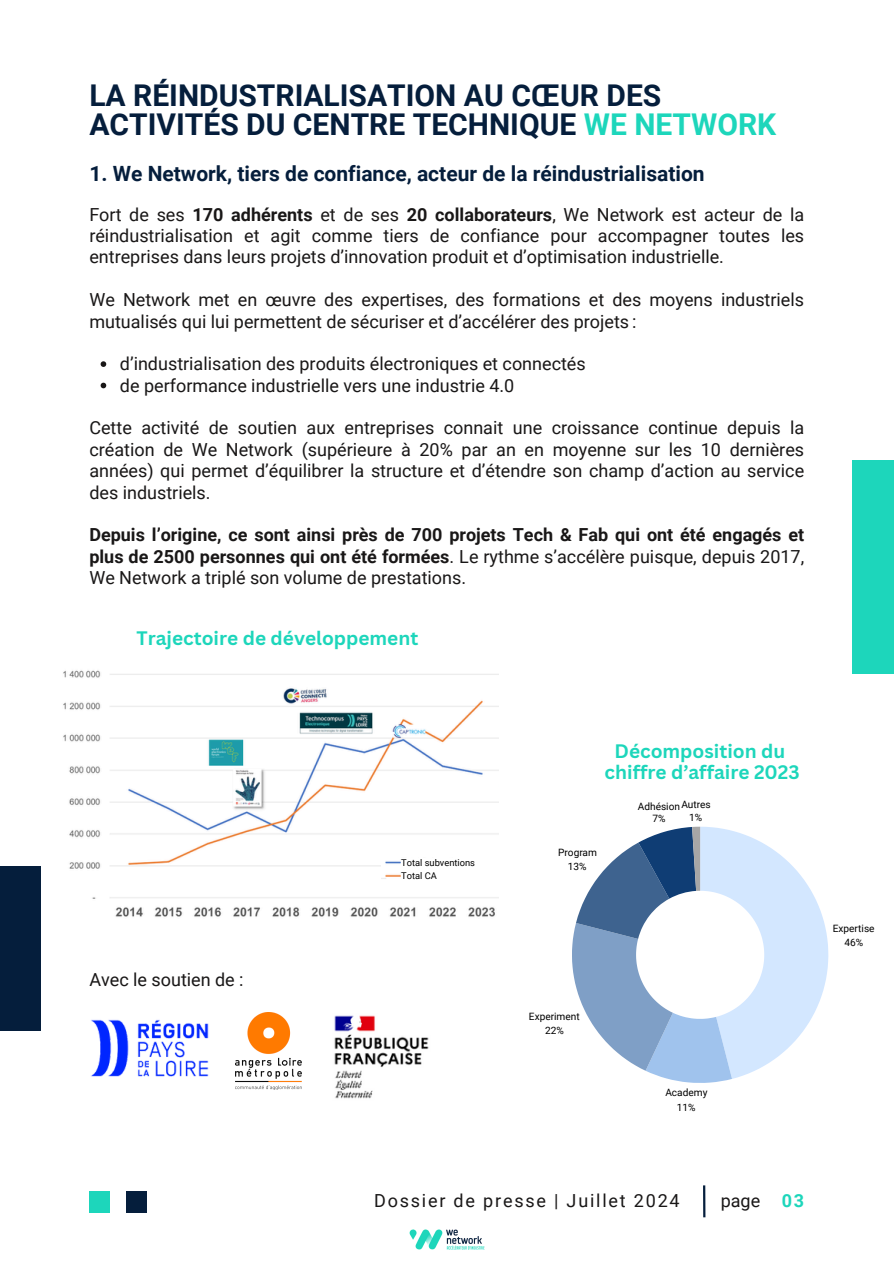
<style>
.page{position:relative;width:894px;height:1264px;background:#fff}
.page>*{position:absolute;margin:0;border:0;box-sizing:border-box;transform-origin:0 0}
.t1{font:700 30px/29.2px "Roboto";color:#051e3c}
.t2{font:700 21px "Roboto";color:#051e3c}
.t3{font:700 19.05px/20.2px "Canva Sans";color:#1dd6bb;text-align:center}
.t4{font:18px/21.3px "Roboto";color:#191717;text-align:justify}
.t5{font:700 18px/21.3px "Roboto";color:#191717;text-align:justify}
.t6{font:18px "Roboto";letter-spacing:.1em;color:#191717}
.t7{font:700 18px "Roboto";color:#1dd6bb}
.t8{font:10.05px/14.4px "Roboto";color:#000;text-align:center}
.t9{font:9.3px "Roboto";color:#000}
.s1{color:#1dd6bb}
.s2{font-weight:700}
.s3{font-weight:400}
</style>
<div class="page">
<hr style="left:702px;top:1185px;width:3px;height:32px;background:#051e3c">
<div style="left:127px;top:1190px;width:20px;height:22px;background:#051e3c"></div>
<div style="left:89px;top:1190px;width:21px;height:22px;background:#1dd6bb"></div>
<svg style="left:572px;top:826px;width:256px;height:257px"></svg>
<img style="left:63px;top:670px;width:435px;height:247px">
<div style="left:851px;top:460px;width:42px;height:214px;background:#1dd6bb"></div>
<div style="left:0;top:866px;width:41px;height:164px;background:#051e3c"></div>
<img style="left:381px;top:850px;width:117px;height:34px">
<div style="left:401px;top:857px;width:97px;height:24px;background:#fff"></div>
<img style="left:91px;top:1019px;width:118px;height:58px">
<img style="left:236px;top:1012px;width:65px;height:77px">
<img style="left:334px;top:1015px;width:95px;height:84px">
<svg style="left:101px;top:361px;width:5px;height:6px"></svg>
<svg style="left:101px;top:383px;width:5px;height:5px"></svg>
<img style="left:409px;top:1229px;width:76px;height:21px">
<p class="t1" style="left:89px;top:81px;width:688px">LA RÉINDUSTRIALISATION AU CŒUR DES<br>ACTIVITÉS DU CENTRE TECHNIQUE <span class="s1">WE NETWORK</span></p>
<p class="t2" style="left:89px;top:161px;width:616px">1. We Network, tiers de confiance, acteur de la réindustrialisation</p>
<p class="t4" style="left:89px;top:204px;width:716px">Fort de ses <span class="s2">170 adhérents</span> et de ses <span class="s2">20 collaborateurs</span>, We Network est acteur de la réindustrialisation et agit comme tiers de confiance pour accompagner toutes les entreprises dans leurs projets d’innovation produit et d’optimisation industrielle.</p>
<p class="t4" style="left:89px;top:289px;width:716px">We Network met en œuvre des expertises, des formations et des moyens industriels mutualisés qui lui permettent de sécuriser et d’accélérer des projets :</p>
<p class="t4" style="left:120px;top:353px;width:467px">d’industrialisation des produits électroniques et connectés</p>
<h2 class="t4" style="left:120px;top:375px;width:395px">de performance industrielle vers une industrie 4.0</h2>
<h3 class="t4" style="left:89px;top:417px;width:716px">Cette activité de soutien aux entreprises connait une croissance continue depuis la création de We Network (supérieure à 20% par an en moyenne sur les 10 dernières années) qui permet d’équilibrer la structure et d’étendre son champ d’action au service des industriels.</h3>
<p class="t5" style="left:89px;top:524px;width:716px">Depuis l’origine, ce sont ainsi près de 700 projets Tech &amp; Fab qui ont été engagés et plus de 2500 personnes qui ont été formées<span class="s3">. Le rythme s’accélère puisque, depuis 2017, We Network a triplé son volume de prestations.</span></p>
<h3 class="t3" style="left:136px;top:627px;width:283px">Trajectoire de développement</h3>
<p class="t4" style="left:89px;top:969px;width:156px">Avec le soutien de :</p>
<h3 class="t9" style="left:401px;top:857px;width:75px">Total subventions</h3>
<h3 class="t9" style="left:401px;top:870px;width:37px">Total CA</h3>
<h3 class="t3" style="left:604px;top:740px;width:196px">Décomposition du chiffre d’affaire 2023</h3>
<p class="t8" style="left:637px;top:800px;width:44px;line-height:12.6px">Adhésion<br>7%</p>
<p class="t8" style="left:681px;top:798px;width:31px;line-height:12.6px">Autres<br>1%</p>
<p class="t8" style="left:558px;top:845px;width:40px">Program<br>13%</p>
<p class="t8" style="left:529px;top:1008px;width:52px">Experiment<br>22%</p>
<p class="t8" style="left:665px;top:1085px;width:44px;line-height:14.9px">Academy<br>11%</p>
<p class="t8" style="left:832px;top:921px;width:43px">Expertise<br>46%</p>
<p class="t6" style="left:374px;top:1190px;width:307px">Dossier de presse | Juillet 2024</p>
<h3 class="t4" style="left:720px;top:1190px;width:41px">page</h3>
<h2 class="t7" style="left:781px;top:1190px;width:24px">03</h2>
</div>
